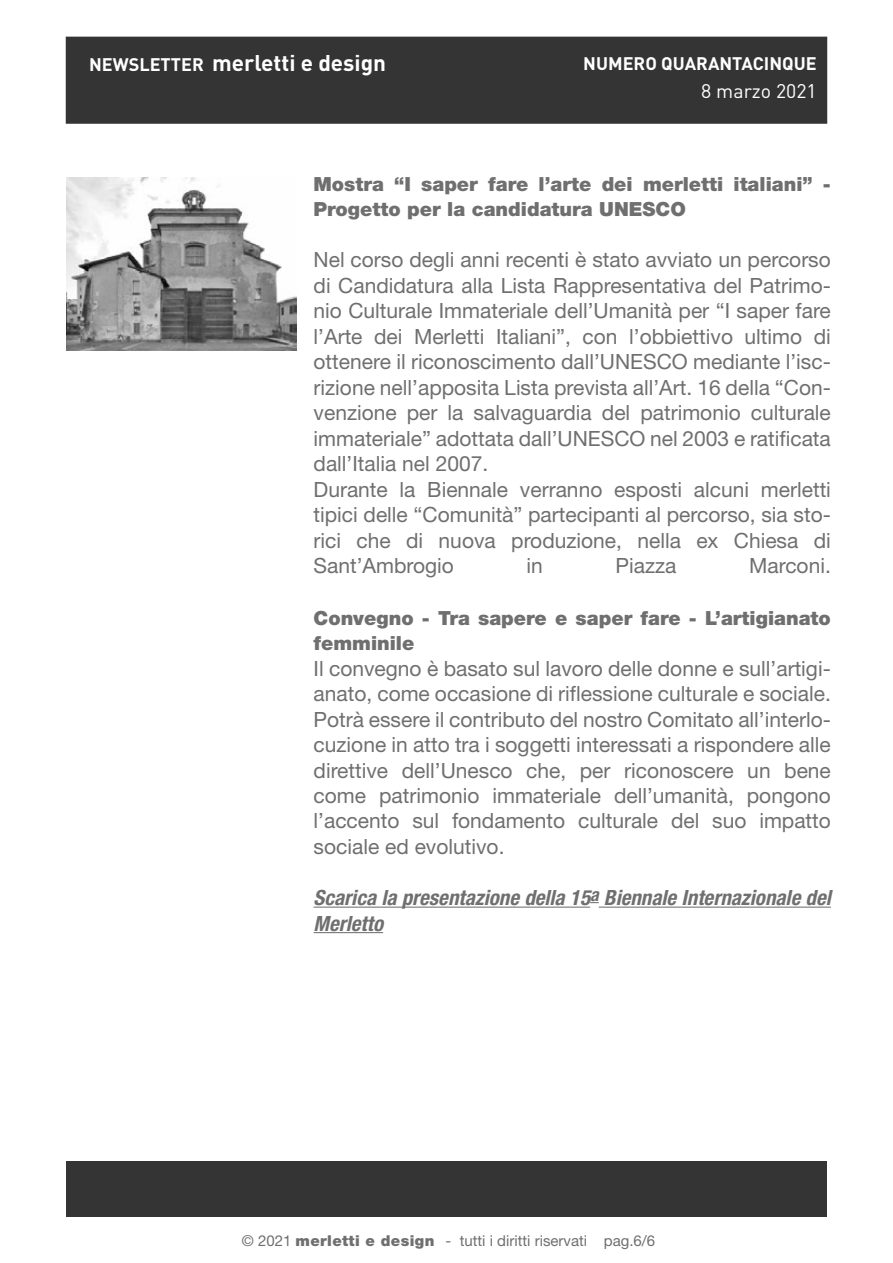
<style>
.page{position:relative;width:893px;height:1263px;background:#fff}
.page>*{position:absolute;margin:0;border:0;box-sizing:border-box;transform-origin:0 0}
.t1{font:700 22.5px "DIN";color:#fff}
.t2{font:21px/25.5px "Helvetica Neue";color:#706f6f}
.t3{font:italic 700 condensed 21px/25.5px "Helvetica Neue";color:#706f6f}
.t4{font:900 19.5px/25.5px "Helvetica Neue";color:#706f6f}
.t5{font:19.5px "DIN";color:#fff}
.t6{font:700 18px "DIN";color:#fff}
.t7{font:15px "Helvetica Neue";color:#706f6f}
.s1{font-size:18px}
.s2{font-weight:900}
</style>
<div class="page">
<div style="left:66px;top:1161px;width:760px;height:56px;background:#343434"></div>
<div style="left:66px;top:37px;width:761px;height:87px;background:#343434;border:2px solid #343434"></div>
<hr style="left:314px;top:906px;width:276px;height:2px;background:#706f6f">
<hr style="left:599px;top:906px;width:232px;height:2px;background:#706f6f">
<hr style="left:314px;top:932px;width:69px;height:1px;background:#706f6f">
<img style="left:66px;top:177px;width:231px;height:173px">
<p class="t1" style="left:89px;top:49px;width:299px"><span class="s1">NEWSLETTER</span> merletti e design</p>
<p class="t6" style="left:583px;top:52px;width:235px">NUMERO QUARANTACINQUE</p>
<p class="t5" style="left:701px;top:79px;width:117px">8 marzo 2021</p>
<p class="t4" style="left:314px;top:171px;width:519px">Mostra “I saper fare l’arte dei merletti italiani” -<br>Progetto per la candidatura UNESCO</p>
<p class="t2" style="left:314px;top:247px;width:519px">Nel corso degli anni recenti è stato avviato un percorso di Candidatura alla Lista Rappresentativa del Patrimo&shy;nio Culturale Immateriale dell’Umanità per “I saper fare l’Arte dei Merletti Italiani”, con l’obbiettivo ultimo di ottenere il riconoscimento dall’UNESCO mediante l’isc&shy;rizione nell’apposita Lista prevista all’Art. 16 della “Con&shy;venzione per la salvaguardia del patrimonio culturale immateriale” adottata dall’UNESCO nel 2003 e ratificata dall’Italia nel 2007.<br>Durante la Biennale verranno esposti alcuni merletti tipici delle “Comunità” partecipanti al percorso, sia sto&shy;rici che di nuova produzione, nella ex Chiesa di Sant’Ambrogio</p>
<p class="t2" style="left:527px;top:553px;width:18px">in</p>
<p class="t2" style="left:615px;top:553px;width:62px">Piazza</p>
<p class="t2" style="left:749px;top:553px;width:83px">Marconi.</p>
<p class="t4" style="left:314px;top:605px;width:519px">Convegno - Tra sapere e saper fare - L’artigianato femminile</p>
<p class="t2" style="left:314px;top:655px;width:519px;text-align:justify">Il convegno è basato sul lavoro delle donne e sull’artigi&shy;anato, come occasione di riflessione culturale e sociale.<br>Potrà essere il contributo del nostro Comitato all’interlo&shy;cuzione in atto tra i soggetti interessati a rispondere alle direttive dell’Unesco che, per riconoscere un bene come patrimonio immateriale dell’umanità, pongono l’accento sul fondamento culturale del suo impatto sociale ed evolutivo.</p>
<p class="t3" style="left:314px;top:884px;width:519px">Scarica la presentazione della 15<sup>a</sup> Biennale Internazionale del<br>Merletto</p>
<p class="t7" style="left:242px;top:1232px;width:415px">© 2021 <span class="s2">merletti e design</span> - tutti i diritti riservati pag.6/6</p>
</div>
